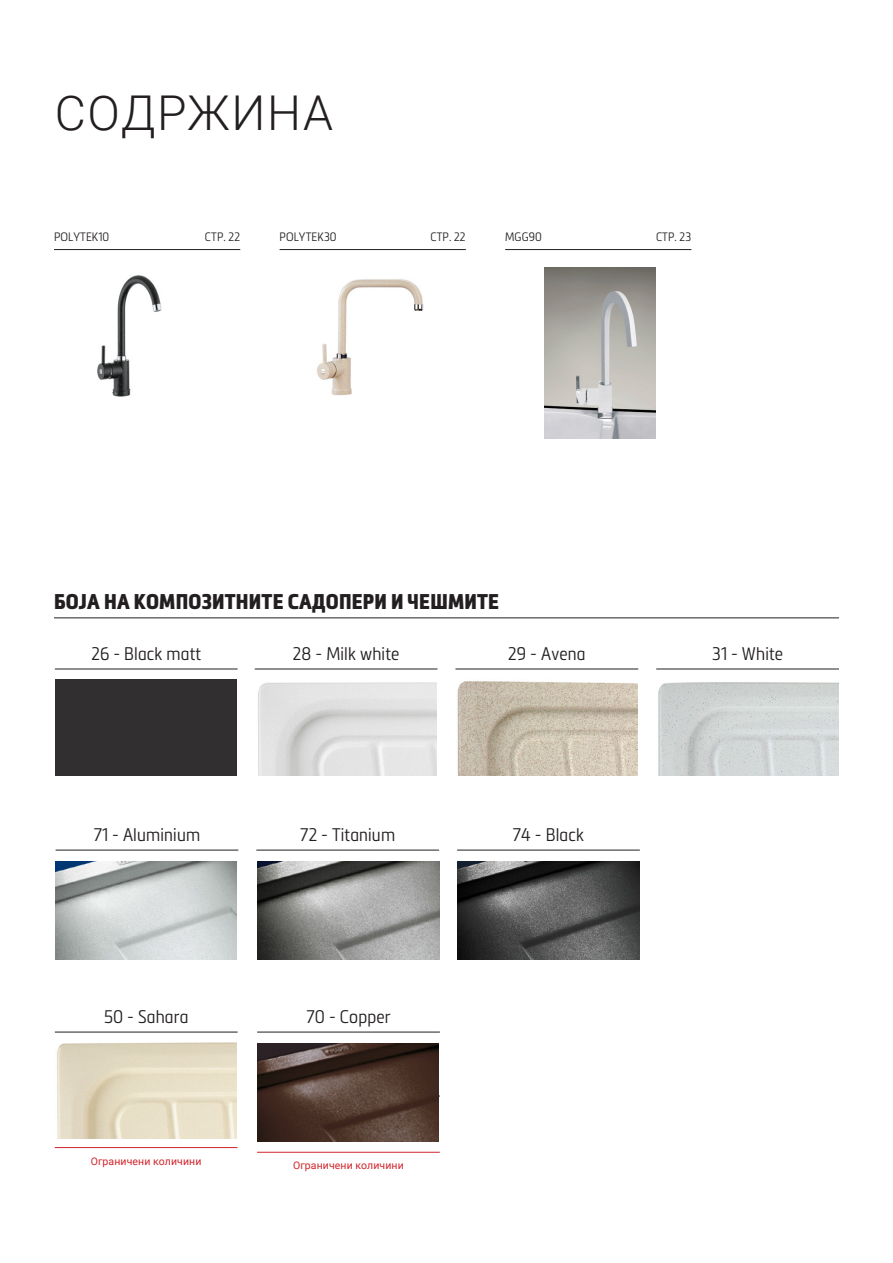
<style>
.page{position:relative;width:893px;height:1263px;background:#fff}
.page>*{position:absolute;margin:0;border:0;box-sizing:border-box;transform-origin:0 0}
._01_00_-_Содржина_на{font:300 48px "Roboto";letter-spacing:.035em;color:#231f20}
._01_0_-_Наслов_на_пр{font:900 condensed 21px "Metronic Pro";letter-spacing:.01em;color:#231f20}
._01_01_-_Содржина_на{font:300 condensed 18px "Metronic Pro";letter-spacing:.01em;color:#231f20}
._01_02_-_Солопром_по{font:300 condensed 12px "Metronic Pro";letter-spacing:.01em;color:#231f20}
._04_-_Опис_под_слика{font:10.5px "Roboto";letter-spacing:.01em;color:#d1232a}
</style>
<div class="page">
<hr style="left:54px;top:249px;width:186px;height:1px;background:#231f20">
<hr style="left:505px;top:249px;width:186px;height:1px;background:#231f20">
<hr style="left:280px;top:249px;width:186px;height:1px;background:#231f20">
<img style="left:97px;top:275px;width:65px;height:122px">
<img style="left:317px;top:279px;width:107px;height:116px">
<img style="left:545px;top:267px;width:111px;height:171px">
<hr style="left:54px;top:618px;width:785px;height:1px;background:#231f20">
<hr style="left:255px;top:669px;width:182px;height:1px;background:#231f20">
<hr style="left:55px;top:669px;width:183px;height:1px;background:#231f20">
<hr style="left:56px;top:850px;width:182px;height:1px;background:#231f20">
<hr style="left:455px;top:669px;width:183px;height:1px;background:#231f20">
<hr style="left:256px;top:850px;width:183px;height:1px;background:#231f20">
<hr style="left:656px;top:669px;width:183px;height:1px;background:#231f20">
<hr style="left:457px;top:850px;width:183px;height:1px;background:#231f20">
<hr style="left:55px;top:1032px;width:183px;height:1px;background:#231f20">
<hr style="left:257px;top:1032px;width:183px;height:1px;background:#231f20">
<hr style="left:257px;top:1096px;width:183px;height:1px;background:#231f20">
<img style="left:258px;top:682px;width:179px;height:93px">
<div style="left:56px;top:679px;width:181px;height:96px;background:#312f30"></div>
<img style="left:457px;top:681px;width:180px;height:94px">
<img style="left:658px;top:682px;width:180px;height:93px">
<img style="left:56px;top:862px;width:181px;height:97px">
<hr style="left:55px;top:1147px;width:182px;height:1px;background:#d1232a">
<hr style="left:257px;top:1152px;width:183px;height:1px;background:#d1232a">
<img style="left:258px;top:862px;width:181px;height:97px">
<img style="left:458px;top:862px;width:181px;height:97px">
<img style="left:56px;top:1042px;width:180px;height:96px">
<img style="left:257px;top:1044px;width:181px;height:97px">
<p class="_01_00_-_Содржина_на" style="left:55px;top:79px;width:280px">СОДРЖИНА</p>
<p class="_01_02_-_Солопром_по" style="left:54px;top:229px;width:57px">POLYTEK10</p>
<p class="_01_02_-_Солопром_по" style="left:205px;top:229px;width:37px">СТР. 22</p>
<p class="_01_02_-_Солопром_по" style="left:280px;top:229px;width:59px">POLYTEK30</p>
<p class="_01_02_-_Солопром_по" style="left:431px;top:229px;width:37px">СТР. 22</p>
<p class="_01_02_-_Солопром_по" style="left:505px;top:229px;width:38px">MGG90</p>
<p class="_01_02_-_Солопром_по" style="left:656px;top:229px;width:37px">СТР. 23</p>
<p class="_01_0_-_Наслов_на_пр" style="left:54px;top:589px;width:447px">БОЈА НА КОМПОЗИТНИТЕ САДОПЕРИ И ЧЕШМИТЕ</p>
<p class="_01_01_-_Содржина_на" style="left:91px;top:642px;width:111px">26 - Black matt</p>
<p class="_01_01_-_Содржина_на" style="left:293px;top:642px;width:108px">28 - Milk white</p>
<p class="_01_01_-_Содржина_на" style="left:508px;top:642px;width:79px">29 - Avena</p>
<p class="_01_01_-_Содржина_на" style="left:94px;top:823px;width:108px">71 - Aluminium</p>
<p class="_01_01_-_Содржина_на" style="left:300px;top:823px;width:96px">72 - Titanium</p>
<p class="_01_01_-_Содржина_на" style="left:513px;top:823px;width:73px">74 - Black</p>
<p class="_01_01_-_Содржина_на" style="left:104px;top:1005px;width:86px">50 - Sahara</p>
<p class="_01_01_-_Содржина_на" style="left:306px;top:1005px;width:86px">70 - Copper</p>
<p class="_04_-_Опис_под_слика" style="left:91px;top:1154px;width:112px">Ограничени количини</p>
<p class="_04_-_Опис_под_слика" style="left:293px;top:1158px;width:112px">Ограничени количини</p>
<p class="_01_01_-_Содржина_на" style="left:712px;top:642px;width:72px">31 - White</p>
</div>
